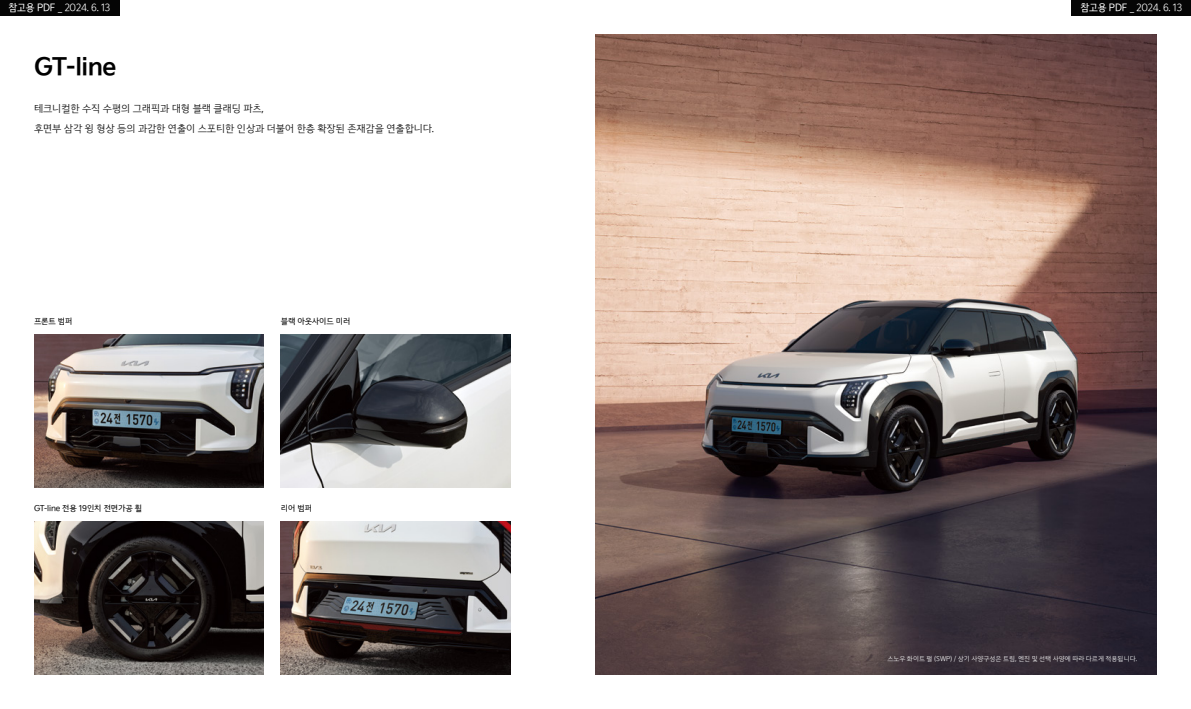
<style>
.page{position:relative;width:1191px;height:709px;background:#fff}
.page>*{position:absolute;margin:0;border:0;box-sizing:border-box;transform-origin:0 0}
.t1{font:24px "Kia Signature OTF Bold";letter-spacing:-.02em;color:#000}
.t2{font:10px/20px "Kia Signature OTF Light";letter-spacing:-.02em;color:#000}
.t3{font:10px "Kia Signature OTF Light";letter-spacing:-.02em;color:#fff;scale:.95 1}
.t4{font:8px "Kia Signature OTF Regular";letter-spacing:-.02em;color:#000}
.t5{font:6.5px "Kia Signature OTF Light";color:#fff}
.s1{font-family:"Kia Signature OTF Regular"}
</style>
<div class="page">
<img style="left:595px;top:34px;width:562px;height:641px">
<img style="left:34px;top:334px;width:230px;height:154px">
<img style="left:281px;top:334px;width:229px;height:154px">
<img style="left:34px;top:522px;width:230px;height:153px">
<img style="left:281px;top:522px;width:229px;height:153px">
<div style="left:0;top:0;width:119px;height:16px;background:#050505"></div>
<div style="left:1071px;top:0;width:120px;height:16px;background:#050505"></div>
<p class="t3" style="left:9px;top:0;width:109px"><span class="s1">참고용 PDF</span> _ 2024. 6. 13</p>
<p class="t3" style="left:1080px;top:0;width:109px"><span class="s1">참고용 PDF</span> _ 2024. 6. 13</p>
<h1 class="t1" style="left:34px;top:48px;width:84px">GT-line</h1>
<p class="t2" style="left:34px;top:98px;width:402px">테크니컬한 수직 수평의 그래픽과 대형 블랙 클래딩 파츠,<br>후면부 삼각 윙 형상 등의 과감한 연출이 스포티한 인상과 더불어 한층 확장된 존재감을 연출합니다.</p>
<p class="t4" style="left:34px;top:315px;width:40px">프론트 범퍼</p>
<p class="t4" style="left:34px;top:502px;width:110px">GT-line 전용 19인치 전면가공 휠</p>
<p class="t4" style="left:281px;top:315px;width:71px">블랙 아웃사이드 미러</p>
<p class="t4" style="left:281px;top:502px;width:33px">리어 범퍼</p>
<p class="t5" style="left:887px;top:654px;width:251px">스노우 화이트 펄 (SWP) / 상기 사양구성은 트림, 엔진 및 선택 사양에 따라 다르게 적용됩니다.</p>
</div>
